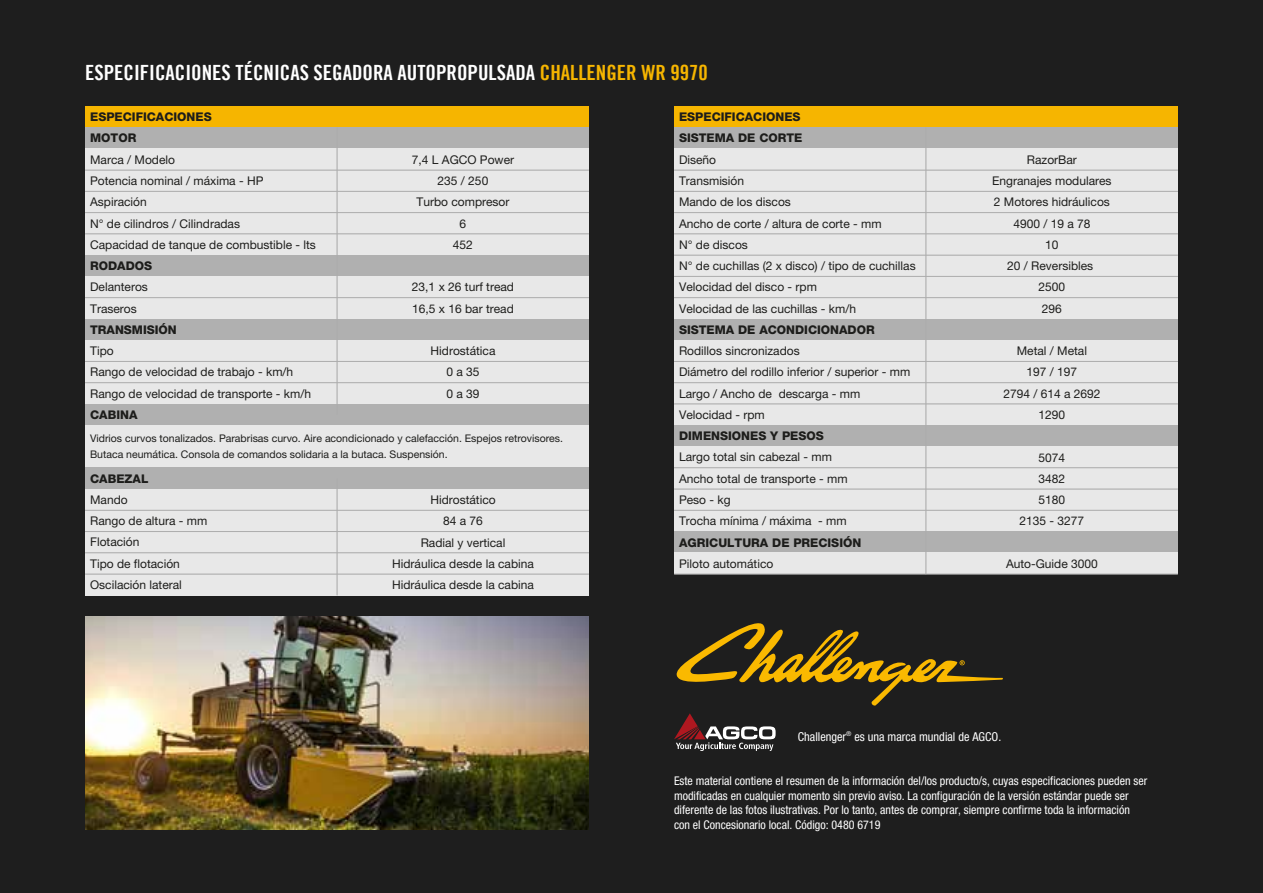
<style>
.page{position:relative;width:1263px;height:893px;background:#1e1e1e}
.page>*{position:absolute;margin:0;border:0;box-sizing:border-box;transform-origin:0 0}
.t1{font:21px "Trade Gothic Bold Cond Twenty";color:#fff}
.t2{font:12.3px "Helvetica Neue LT 57 Cn";color:#fff}
.t3{font:12px/21.3px "Helvetica Neue LT 55 Rm";color:#1d1d1b}
.t4{font:12px/14.4px "Helvetica Neue LT 57 Cn";color:#fff}
.t5{font:12px/21.3px "Helvetica Neue LT 85 Hv";color:#1d1d1b}
.t6{font:10.5px/16.5px "Helvetica Neue LT 55 Rm";color:#1d1d1b}
.s1{color:#f6b500}
</style>
<div class="page">
<div style="left:674px;top:106px;width:504px;height:22px;background:#f6b500"></div>
<div style="left:674px;top:128px;width:504px;height:21px;background:#b0b0b0"></div>
<div style="left:674px;top:149px;width:504px;height:21px;background:#e8e8e8"></div>
<div style="left:674px;top:170px;width:504px;height:21px;background:#e8e8e8"></div>
<div style="left:674px;top:191px;width:504px;height:22px;background:#e8e8e8"></div>
<div style="left:674px;top:213px;width:504px;height:21px;background:#e8e8e8"></div>
<div style="left:674px;top:234px;width:504px;height:21px;background:#e8e8e8"></div>
<div style="left:674px;top:255px;width:504px;height:21px;background:#e8e8e8"></div>
<div style="left:674px;top:276px;width:504px;height:22px;background:#e8e8e8"></div>
<div style="left:674px;top:298px;width:504px;height:21px;background:#e8e8e8"></div>
<div style="left:674px;top:319px;width:504px;height:21px;background:#b0b0b0"></div>
<div style="left:674px;top:340px;width:504px;height:21px;background:#e8e8e8"></div>
<div style="left:674px;top:361px;width:504px;height:22px;background:#e8e8e8"></div>
<div style="left:674px;top:383px;width:504px;height:21px;background:#e8e8e8"></div>
<div style="left:674px;top:404px;width:504px;height:21px;background:#e8e8e8"></div>
<div style="left:674px;top:425px;width:504px;height:21px;background:#b0b0b0"></div>
<div style="left:674px;top:446px;width:504px;height:22px;background:#e8e8e8"></div>
<div style="left:674px;top:468px;width:504px;height:21px;background:#e8e8e8"></div>
<div style="left:674px;top:489px;width:504px;height:21px;background:#e8e8e8"></div>
<div style="left:674px;top:510px;width:504px;height:21px;background:#e8e8e8"></div>
<div style="left:674px;top:531px;width:504px;height:22px;background:#b0b0b0"></div>
<div style="left:674px;top:553px;width:504px;height:21px;background:#e8e8e8"></div>
<hr style="left:925px;top:128px;width:1px;height:446px;background:#adadad">
<hr style="left:674px;top:170px;width:504px;height:1px;background:#adadad">
<hr style="left:674px;top:191px;width:504px;height:1px;background:#adadad">
<hr style="left:674px;top:212px;width:504px;height:1px;background:#adadad">
<hr style="left:674px;top:233px;width:504px;height:1px;background:#adadad">
<hr style="left:674px;top:297px;width:504px;height:1px;background:#adadad">
<hr style="left:674px;top:361px;width:504px;height:1px;background:#adadad">
<hr style="left:674px;top:382px;width:504px;height:1px;background:#adadad">
<hr style="left:674px;top:255px;width:504px;height:1px;background:#adadad">
<hr style="left:674px;top:276px;width:504px;height:1px;background:#adadad">
<hr style="left:674px;top:404px;width:504px;height:1px;background:#adadad">
<hr style="left:674px;top:510px;width:504px;height:1px;background:#adadad">
<hr style="left:674px;top:489px;width:504px;height:1px;background:#adadad">
<hr style="left:674px;top:467px;width:504px;height:1px;background:#adadad">
<hr style="left:674px;top:574px;width:504px;height:1px;background:#adadad">
<div style="left:85px;top:106px;width:504px;height:22px;background:#f6b500"></div>
<div style="left:85px;top:128px;width:504px;height:21px;background:#b0b0b0"></div>
<div style="left:85px;top:149px;width:504px;height:21px;background:#e8e8e8"></div>
<div style="left:85px;top:170px;width:504px;height:21px;background:#e8e8e8"></div>
<div style="left:85px;top:191px;width:504px;height:22px;background:#e8e8e8"></div>
<div style="left:85px;top:213px;width:504px;height:21px;background:#e8e8e8"></div>
<div style="left:85px;top:234px;width:504px;height:21px;background:#e8e8e8"></div>
<div style="left:85px;top:255px;width:504px;height:21px;background:#b0b0b0"></div>
<div style="left:85px;top:276px;width:504px;height:22px;background:#e8e8e8"></div>
<div style="left:85px;top:298px;width:504px;height:21px;background:#e8e8e8"></div>
<div style="left:85px;top:319px;width:504px;height:21px;background:#b0b0b0"></div>
<div style="left:85px;top:340px;width:504px;height:21px;background:#e8e8e8"></div>
<div style="left:85px;top:361px;width:504px;height:22px;background:#e8e8e8"></div>
<div style="left:85px;top:383px;width:504px;height:21px;background:#e8e8e8"></div>
<div style="left:85px;top:404px;width:504px;height:21px;background:#b0b0b0"></div>
<div style="left:85px;top:425px;width:504px;height:21px;background:#e8e8e8"></div>
<div style="left:85px;top:446px;width:504px;height:22px;background:#e8e8e8"></div>
<div style="left:85px;top:468px;width:504px;height:21px;background:#b0b0b0"></div>
<div style="left:85px;top:489px;width:504px;height:21px;background:#e8e8e8"></div>
<div style="left:85px;top:510px;width:504px;height:21px;background:#e8e8e8"></div>
<div style="left:85px;top:531px;width:504px;height:22px;background:#e8e8e8"></div>
<div style="left:85px;top:553px;width:504px;height:21px;background:#e8e8e8"></div>
<div style="left:85px;top:574px;width:504px;height:21px;background:#e8e8e8"></div>
<hr style="left:337px;top:128px;width:1px;height:287px;background:#adadad">
<hr style="left:85px;top:170px;width:504px;height:1px;background:#adadad">
<hr style="left:85px;top:191px;width:504px;height:1px;background:#adadad">
<hr style="left:85px;top:212px;width:504px;height:1px;background:#adadad">
<hr style="left:85px;top:233px;width:504px;height:1px;background:#adadad">
<hr style="left:85px;top:297px;width:504px;height:1px;background:#adadad">
<hr style="left:85px;top:361px;width:504px;height:1px;background:#adadad">
<hr style="left:85px;top:382px;width:504px;height:1px;background:#adadad">
<hr style="left:85px;top:510px;width:504px;height:1px;background:#adadad">
<hr style="left:85px;top:531px;width:504px;height:1px;background:#adadad">
<hr style="left:85px;top:552px;width:504px;height:1px;background:#adadad">
<hr style="left:85px;top:574px;width:504px;height:1px;background:#adadad">
<hr style="left:337px;top:478px;width:1px;height:117px;background:#adadad">
<img style="left:85px;top:617px;width:504px;height:212px">
<svg style="left:676px;top:623px;width:327px;height:83px"></svg>
<svg style="left:674px;top:713px;width:102px;height:38px"></svg>
<h1 class="t1" style="left:85px;top:60px;width:624px">ESPECIFICACIONES TÉCNICAS SEGADORA AUTOPROPULSADA <span class="s1">CHALLENGER WR 9970</span></h1>
<p class="t5" style="left:679px;top:106px;width:125px">ESPECIFICACIONES<br>SISTEMA DE CORTE</p>
<p class="t3" style="left:679px;top:148px;width:238px">Diseño<br>Transmisión<br>Mando de los discos<br>Ancho de corte / altura de corte - mm<br>N° de discos<br>N° de cuchillas (2 x disco) / tipo de cuchillas<br>Velocidad del disco - rpm<br>Velocidad de las cuchillas - km/h</p>
<p class="t5" style="left:679px;top:319px;width:197px">SISTEMA DE ACONDICIONADOR</p>
<p class="t3" style="left:679px;top:340px;width:233px">Rodillos sincronizados<br>Diámetro del rodillo inferior / superior - mm<br>Largo / Ancho de descarga - mm<br>Velocidad - rpm</p>
<p class="t5" style="left:679px;top:425px;width:146px">DIMENSIONES Y PESOS</p>
<p class="t3" style="left:679px;top:446px;width:170px">Largo total sin cabezal - mm<br>Ancho total de transporte - mm<br>Peso - kg<br>Trocha mínima / máxima - mm</p>
<p class="t5" style="left:679px;top:532px;width:184px">AGRICULTURA DE PRECISIÓN</p>
<p class="t3" style="left:679px;top:553px;width:96px">Piloto automático</p>
<p class="t5" style="left:90px;top:106px;width:123px">ESPECIFICACIONES<br>MOTOR</p>
<p class="t3" style="left:90px;top:149px;width:227px">Marca / Modelo<br>Potencia nominal / máxima - HP<br>Aspiración<br>N° de cilindros / Cilindradas<br>Capacidad de tanque de combustible - lts</p>
<p class="t5" style="left:90px;top:255px;width:64px">RODADOS</p>
<p class="t3" style="left:90px;top:276px;width:59px">Delanteros<br>Traseros</p>
<p class="t5" style="left:90px;top:319px;width:88px">TRANSMISIÓN</p>
<p class="t3" style="left:90px;top:340px;width:222px">Tipo<br>Rango de velocidad de trabajo - km/h<br>Rango de velocidad de transporte - km/h</p>
<p class="t5" style="left:90px;top:404px;width:49px">CABINA</p>
<p class="t3" style="left:412px;top:149px;width:104px;text-align:center">7,4 L AGCO Power<br>235 / 250<br>Turbo compresor<br>6<br>452</p>
<p class="t3" style="left:412px;top:276px;width:104px">23,1 x 26 turf tread<br>16,5 x 16 bar tread</p>
<p class="t3" style="left:431px;top:340px;width:66px;text-align:center">Hidrostática<br>0 a 35<br>0 a 39</p>
<p class="t6" style="left:90px;top:430px;width:474px">Vidrios curvos tonalizados. Parabrisas curvo. Aire acondicionado y calefacción. Espejos retrovisores.<br>Butaca neumática. Consola de comandos solidaria a la butaca. Suspensión.</p>
<p class="t5" style="left:90px;top:468px;width:60px">CABEZAL</p>
<p class="t3" style="left:90px;top:489px;width:119px">Mando<br>Rango de altura - mm<br>Flotación<br>Tipo de flotación<br>Oscilación lateral</p>
<p class="t3" style="left:392px;top:489px;width:143px;text-align:center">Hidrostático<br>84 a 76<br>Radial y vertical<br>Hidráulica desde la cabina<br>Hidráulica desde la cabina</p>
<p class="t3" style="left:992px;top:149px;width:121px;text-align:center">RazorBar<br>Engranajes modulares<br>2 Motores hidráulicos<br>4900 / 19 a 78<br>10<br>20 / Reversibles<br>2500<br>296</p>
<p class="t3" style="left:1003px;top:340px;width:99px;text-align:center">Metal / Metal<br>197 / 197<br>2794 / 614 a 2692<br>1290</p>
<p class="t3" style="left:1019px;top:446px;width:66px;text-align:center">5074<br>3482<br>5180<br>2135 - 3277</p>
<p class="t3" style="left:1006px;top:553px;width:93px">Auto-Guide 3000</p>
<p class="t2" style="left:798px;top:729px;width:205px">Challenger<sup>®</sup> es una marca mundial de AGCO.</p>
<p class="t4" style="left:674px;top:774px;width:475px">Este material contiene el resumen de la información del/los producto/s, cuyas especificaciones pueden ser modificadas en cualquier momento sin previo aviso. La configuración de la versión estándar puede ser diferente de las fotos ilustrativas. Por lo tanto, antes de comprar, siempre confirme toda la información con el Concesionario local. Código: 0480 6719</p>
</div>
